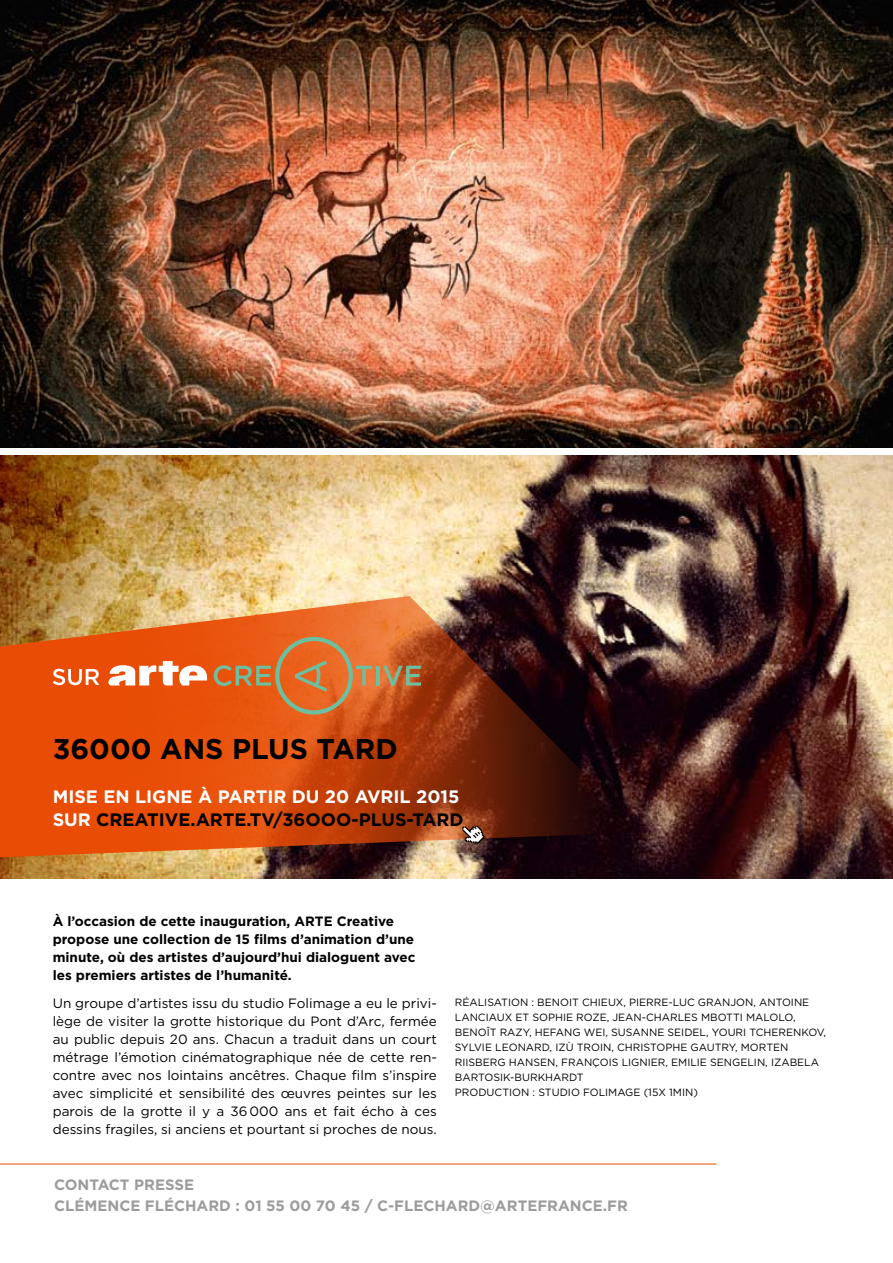
<style>
.page{position:relative;width:893px;height:1263px;background:#fff}
.page>*{position:absolute;margin:0;border:0;box-sizing:border-box;transform-origin:0 0}
.t1{font:700 28.5px "Gotham";color:#000}
.t2{font:700 18px/22.5px "Gotham";color:#fff}
.t3{font:700 15px/21px "Gotham";color:#9c9c9d}
.t4{font:13.5px/18px "Gotham";color:#000;text-align:justify}
.t5{font:700 13.5px/18px "Gotham";color:#000}
.t6{font:10.5px "Gotham";color:#000}
.s1{color:#000}
</style>
<div class="page">
<img style="left:0;top:455px;width:893px;height:423px">
<img style="left:0;top:596px;width:642px;height:265px">
<hr style="left:0;top:1164px;width:716px;height:1px;background:#e94c05">
<img style="left:0;top:0;width:893px;height:447px">
<svg style="left:53px;top:669px;width:46px;height:16px"></svg>
<hr style="left:376px;top:666px;width:3px;height:20px;background:#6ebea0">
<svg style="left:383px;top:666px;width:38px;height:20px"></svg>
<svg style="left:108px;top:637px;width:264px;height:77px;background:#de6c2f"></svg>
<svg style="left:462px;top:825px;width:23px;height:19px"></svg>
<h1 class="t1" style="left:53px;top:730px;width:347px">36000 ans plus tard</h1>
<h2 class="t2" style="left:53px;top:785px;width:412px">M ise en ligne à partir du 20 avril 2015 sur <span class="s1">creative.arte.tv/36ooo-plus-tard</span></h2>
<p class="t5" style="left:53px;top:912px;width:253px">à l’occasion de cette inauguration, ARTE</p>
<p class="t5" style="left:53px;top:912px;width:364px;text-indent:284px">Creative propose une collection de 15 films d’animation d’une minute, où des artistes d’aujourd’hui dialoguent avec les premiers artistes de l’humanité.</p>
<p class="t4" style="left:53px;top:994px;width:386px">U n groupe d’artistes issu du studio Folimage a eu le privi&shy;lège de visiter la grotte historique du Pont d’Arc, fermée au public depuis 20 ans. Chacun a traduit dans un court métrage l’émotion cinématographique née de cette ren&shy;contre avec nos lointains ancêtres. Chaque film s’inspire avec simplicité et sensibilité des œuvres peintes sur les parois de la grotte il y a 36 000 ans et fait écho à ces dessins fragiles, si anciens et pourtant si proches de nous.</p>
<p class="t6" style="left:455px;top:995px;width:193px">Réalisation : Benoit CHI EUX, Pierre</p>
<p class="t6" style="left:668px;top:995px;width:141px">-Luc GRANJON, Antoine</p>
<p class="t6" style="left:455px;top:1010px;width:9px">LAN</p>
<p class="t6" style="left:478px;top:1010px;width:15px">CIAU</p>
<p class="t6" style="left:505px;top:1010px;width:221px">X et Sophie ROZE, Jean-Charles M BOTTI</p>
<p class="t6" style="left:746px;top:1010px;width:9px">MALOLO</p>
<p class="t6" style="left:793px;top:1010px;width:4px">,</p>
<p class="t6" style="left:455px;top:1025px;width:88px">Be noît RAZY, Hef</p>
<p class="t6" style="left:556px;top:1025px;width:246px">ang WEI, Susanne SEIDEL, Youri TCH ERENKO</p>
<p class="t6" style="left:817px;top:1025px;width:11px">V,</p>
<p class="t6" style="left:455px;top:1040px;width:63px">Sylvie LEONA</p>
<p class="t6" style="left:534px;top:1040px;width:65px">RD, Izù TROIN</p>
<p class="t6" style="left:611px;top:1040px;width:96px">, Christophe GAUT</p>
<p class="t6" style="left:722px;top:1040px;width:68px">RY, Morten</p>
<p class="t6" style="left:455px;top:1055px;width:63px">RIISBERG HANS</p>
<p class="t6" style="left:540px;top:1055px;width:280px">EN, François LIGNI ER, Emilie SENGELIN, Izabela</p>
<p class="t6" style="left:455px;top:1070px;width:31px">BARTOSIK</p>
<p class="t6" style="left:510px;top:1070px;width:36px">-BU RKHA</p>
<p class="t6" style="left:561px;top:1070px;width:16px">RDT</p>
<p class="t6" style="left:455px;top:1085px;width:92px">production : STUDIO</p>
<p class="t6" style="left:583px;top:1085px;width:15px">FOLIMA</p>
<p class="t6" style="left:625px;top:1085px;width:74px">GE (15X 1min)</p>
<p class="t3" style="left:54px;top:1174px;width:575px">Contact presse<br>Clémence Fléchard : 01 55 00 70 45 / c-flechard@artefrance.fr</p>
</div>
